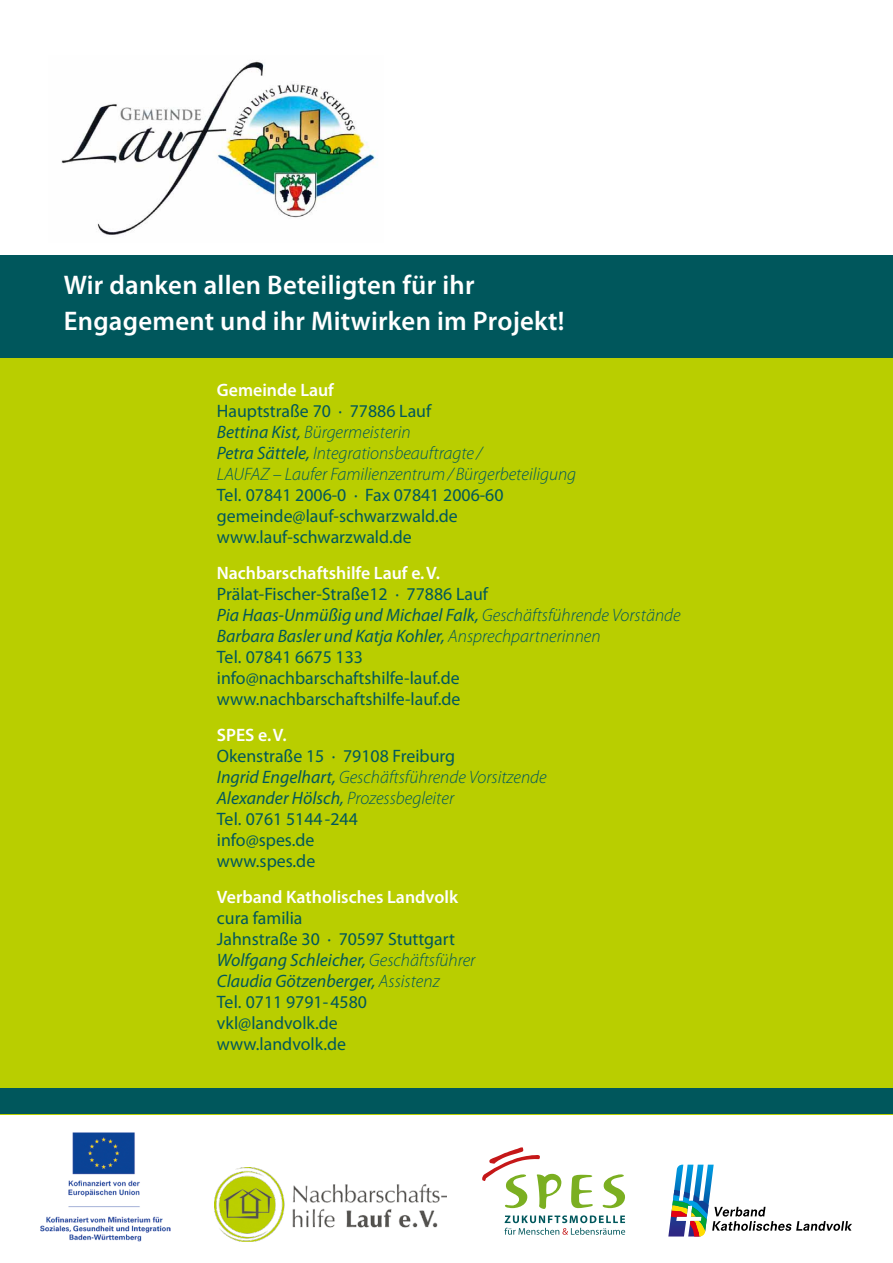
<style>
.page{position:relative;width:893px;height:1263px;background:#fff}
.page>*{position:absolute;margin:0;border:0;box-sizing:border-box;transform-origin:0 0}
.t1{font:600 27px/36px "Myriad Pro";letter-spacing:.01em;color:#fff}
.t2{font:18px/21px "Myriad Pro";color:#00575c}
.t3{font:italic 300 18px/21px "Myriad Pro";color:#00575c}
.t4{font:600 18px "Myriad Pro";color:#fff}
.s1{font-weight:400;font-style:normal}
.s2{font-weight:400}
.s3{font-style:italic}
.s4{font-weight:300;font-style:italic}
</style>
<div class="page">
<div style="left:0;top:255px;width:893px;height:859px;background:#b9ce00"></div>
<div style="left:0;top:255px;width:893px;height:102px;background:#00575c"></div>
<div style="left:0;top:1089px;width:893px;height:25px;background:#00575c"></div>
<img style="left:61px;top:61px;width:317px;height:174px">
<img style="left:40px;top:1132px;width:130px;height:110px">
<img style="left:214px;top:1168px;width:232px;height:73px">
<svg style="left:602px;top:1174px;width:23px;height:34px"></svg>
<svg style="left:571px;top:1175px;width:22px;height:33px"></svg>
<svg style="left:482px;top:1147px;width:79px;height:62px"></svg>
<svg style="left:504px;top:1215px;width:121px;height:20px"></svg>
<svg style="left:668px;top:1165px;width:184px;height:71px"></svg>
<h1 class="t1" style="left:64px;top:266px;width:502px">Wir danken allen Beteiligten für ihr<br>Engagement und ihr Mitwirken im Projekt!</h1>
<p class="t4" style="left:217px;top:379px;width:119px">Gemeinde Lauf</p>
<p class="t3" style="left:217px;top:401px;width:361px"><span class="s1">Hauptstraße 70 · 77886 Lauf<br></span><span class="s2">Bettina Kist,</span> Bürgermeisterin<br><span class="s2">Petra Sättele,</span> Integrationsbeauftragte /<br>LAUFAZ – Laufer Familienzentrum/ Bürgerbeteiligung</p>
<p class="t2" style="left:217px;top:484px;width:288px">Tel. 07841 2006-0 · Fax 07841 2006-60 gemeinde@lauf-schwarzwald.de www.lauf-schwarzwald.de</p>
<p class="t4" style="left:217px;top:562px;width:224px">Nachbarschaftshilfe Lauf e.V.</p>
<p class="t2" style="left:217px;top:583px;width:465px">Prälat-Fischer-Straße12 · 77886 Lauf<br><span class="s3">Pia Haas-Unmüßig und Michael Falk,</span> <span class="s4">Geschäftsführende Vorstände </span><span class="s3">Barbara Basler und Katja Kohler,</span> <span class="s4">Ansprechpartnerinnen<br></span>Tel. 07841 6675 133<br>info@nachbarschaftshilfe-lauf.de www.nachbarschaftshilfe-lauf.de</p>
<p class="t4" style="left:217px;top:724px;width:71px">SPES e.V.</p>
<p class="t2" style="left:217px;top:745px;width:331px">Okenstraße 15 · 79108 Freiburg<br><span class="s3">Ingrid Engelhart,</span> <span class="s4">Geschäftsführende Vorsitzende<br></span><span class="s3">Alexander Hölsch,</span> <span class="s4">Prozessbegleiter<br></span>Tel. 0761 5144-244<br>info@spes.de<br>www.spes.de</p>
<p class="t4" style="left:217px;top:886px;width:243px">Verband Katholisches Landvolk</p>
<p class="t2" style="left:217px;top:907px;width:260px">cura familia<br>Jahnstraße 30 · 70597 Stuttgart<br><span class="s3">Wolfgang Schleicher,</span> <span class="s4">Geschäftsführer<br></span><span class="s3">Claudia Götzenberger,</span> <span class="s4">Assistenz<br></span>Tel. 0711 9791-4580 vkl@landvolk.de<br>www.landvolk.de</p>
</div>
